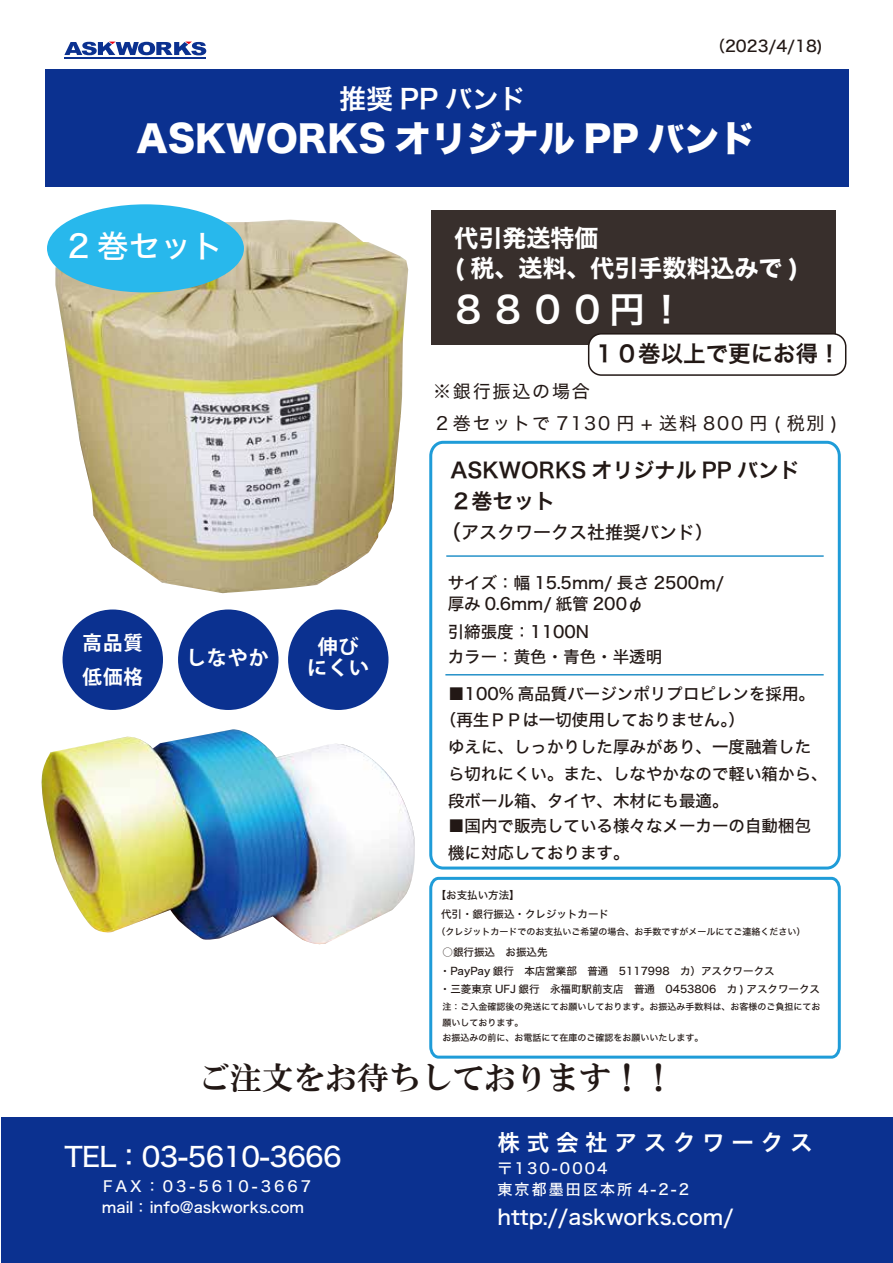
<style>
.page{position:relative;width:893px;height:1263px;background:#fff}
.page>*{position:absolute;margin:0;border:0;box-sizing:border-box;transform-origin:0 0}
.t1{font:36px "Hiragino Kaku W8 90 msp RKSJ H";color:#fff}
.t2{font:36px "Hiragino Kaku W6 90 msp RKSJ H";letter-spacing:.1em;color:#fff}
.t3{font:31.8px "HGS Mincho E";color:#221815}
.t4{font:31.5px "Hiragino Kaku W5 90 msp RKSJ H";color:#fff}
.t5{font:27px "Hiragino Kaku W5 90 msp RKSJ H";letter-spacing:-.025em;color:#fff}
.t6{font:27px "Hiragino Kaku W6 90 msp RKSJ H";color:#fff}
.t7{font:24px/30px "Hiragino Kaku W7 90 msp RKSJ H";color:#fff}
.t8{font:22.5px "Hiragino Kaku W6 90 msp RKSJ H";letter-spacing:.3em;color:#fff}
.t9{font:22.5px "Hiragino Kaku W6 90 msp RKSJ H";color:#221815}
.t10{font:21px/31.5px "Hiragino Kaku W6 90 msp RKSJ H";color:#221815}
.t11{font:21px "Hiragino Kaku W5 90 msp RKSJ H";color:#fff}
.t12{font:700 19.95px "Koz Go Pro";letter-spacing:.05em;color:#fff}
.t13{font:700 19.5px/34.2px "Koz Go Pro";letter-spacing:.05em;color:#fff}
.t14{font:18px/31.5px "Hiragino Kaku W4 90 msp RKSJ H";letter-spacing:.1em;color:#221815}
.t15{font:18px "Hiragino Kaku W5 90 msp RKSJ H";color:#221815}
.t16{font:16.5px/27px "Hiragino Kaku W5 90 msp RKSJ H";color:#221815}
.t17{font:15.75px "Hiragino Kaku W5 90 msp RKSJ H";color:#221815}
.t18{font:15px/21px "Hiragino Kaku W5 90 msp RKSJ H";color:#fff}
.t19{font:15px/21px "Hiragino Kaku W5 90 msp RKSJ H";letter-spacing:.14em;color:#fff}
.t20{font:10.5px/18.3px "Hiragino Kaku W5 90 msp RKSJ H";color:#221815}
.t21{font:9px/15.8px "Hiragino Kaku W5 90 msp RKSJ H";color:#221815}
.s1{font-size:21px}
</style>
<div class="page">
<div style="left:46px;top:69px;width:803px;height:117px;background:#0b3190"></div>
<div style="left:431px;top:210px;width:405px;height:134px;background:#382f2c"></div>
<svg style="left:429px;top:876px;width:412px;height:183px"></svg>
<div style="left:429px;top:441px;width:412px;height:428px;border:3px solid #1f9cd8;border-radius:13px"></div>
<hr style="left:446px;top:555px;width:378px;height:2px;background:#2692c9">
<img style="left:55px;top:220px;width:353px;height:373px">
<div style="left:47px;top:204px;width:197px;height:88px;background:#28b8ec;border-radius:50%"></div>
<img style="left:41px;top:729px;width:374px;height:216px">
<svg style="left:64px;top:42px;width:142px;height:13px"></svg>
<hr style="left:64px;top:57px;width:142px;height:2px;background:#0b3190">
<div style="left:1px;top:1118px;width:892px;height:145px;background:#0b3190"></div>
<hr style="left:445px;top:674px;width:379px;height:1px;background:#2692c9">
<div style="left:589px;top:334px;width:257px;height:41px;background:#fff;border-radius:13px"></div>
<div style="left:588px;top:333px;width:258px;height:43px;border:2px solid #221815;border-radius:13px"></div>
<div style="left:63px;top:609px;width:100px;height:101px;background:#0b3190;border-radius:50%"></div>
<div style="left:178px;top:609px;width:100px;height:101px;background:#0b3190;border-radius:50%"></div>
<div style="left:288px;top:609px;width:100px;height:101px;background:#0b3190;border-radius:50%"></div>
<p class="t17" style="left:709px;top:38px;width:115px">（2023/4/18)</p>
<h3 class="t6" style="left:339px;top:85px;width:215px">推奨 PP バンド　</h3>
<h1 class="t1" style="left:136px;top:120px;width:621px">ASKWORKS オリジナル PP バンド</h1>
<h3 class="t4" style="left:68px;top:230px;width:157px">2 巻セット</h3>
<p class="t13" style="left:83px;top:627px;width:62px">高品質低価格</p>
<p class="t12" style="left:318px;top:634px;width:42px">伸び</p>
<p class="t12" style="left:186px;top:645px;width:84px">しなやか</p>
<p class="t12" style="left:307px;top:655px;width:63px">にくい</p>
<h3 class="t7" style="left:454px;top:224px;width:346px">代引発送特価<br>( 税、送料、代引手数料込みで )</h3>
<h1 class="t2" style="left:451px;top:291px;width:235px">８８００円！</h1>
<h3 class="t9" style="left:593px;top:342px;width:249px">１０巻以上で更にお得！</h3>
<p class="t14" style="left:433px;top:376px;width:406px">※銀行振込の場合<br>２巻セットで 7130 円 + 送料 800 円 ( 税別 )</p>
<p class="t10" style="left:451px;top:455px;width:351px">ASKWORKS オリジナル PP バンド<br>２巻セット</p>
<p class="t15" style="left:440px;top:523px;width:274px"><span class="s1">（</span>アスクワークス社推奨バンド）</p>
<p class="t16" style="left:448px;top:573px;width:278px;line-height:21px">サイズ：幅 15.5mm/ 長さ 2500ｍ/厚み 0.6mm/ 紙管 200φ</p>
<p class="t16" style="left:448px;top:619px;width:216px;line-height:25.2px">引締張度：1100N<br>カラー：黄色・青色・半透明</p>
<p class="t16" style="left:448px;top:680px;width:368px">■100% 高品質バージンポリプロピレンを採用。</p>
<p class="t16" style="left:440px;top:707px;width:307px">（再生ＰＰは一切使用しておりません。）</p>
<p class="t16" style="left:448px;top:734px;width:365px">ゆえに、しっかりした厚みがあり、一度融着した</p>
<p class="t16" style="left:448px;top:761px;width:381px">ら切れにくい。また、しなやかなので軽い箱から、</p>
<p class="t16" style="left:448px;top:788px;width:282px">段ボール箱、タイヤ、木材にも最適。</p>
<p class="t16" style="left:448px;top:813px;width:365px">■国内で販売している様々なメーカーの自動梱包機に対応しております。</p>
<p class="t20" style="left:441px;top:887px;width:169px;text-indent:-5px">【お支払い方法】<br>代引・銀行振込・クレジットカード</p>
<p class="t21" style="left:436px;top:924px;width:370px">（クレジットカードでのお支払いご希望の場合、お手数ですがメールにてご連絡ください）</p>
<p class="t20" style="left:440px;top:943px;width:382px">○銀行振込　お振込先<br>・PayPay 銀行　本店営業部　普通　5117998　カ）アスクワークス<br>・三菱東京 UFJ 銀行　永福町駅前支店　普通　0453806　カ ) アスクワークス</p>
<p class="t21" style="left:442px;top:999px;width:380px">注：ご入金確認後の発送にてお願いしております。お振込み手数料は、お客様のご負担にてお願いしております。<br>お振込みの前に、お電話にて在庫のご確認をお願いいたします。</p>
<h2 class="t3" style="left:198px;top:1062px;width:478px">ご注文をお待ちしております！！</h2>
<h3 class="t5" style="left:64px;top:1143px;width:279px">TEL：03-5610-3666</h3>
<p class="t18" style="left:102px;top:1177px;width:211px">FAX：03-5610-3667 mail： info@askworks.com</p>
<h3 class="t8" style="left:498px;top:1131px;width:316px">株式会社アスクワークス</h3>
<p class="t19" style="left:497px;top:1158px;width:193px">〒130-0004<br>東京都墨田区本所 4-2-2</p>
<p class="t11" style="left:498px;top:1207px;width:238px">http://askworks.com/</p>
</div>
